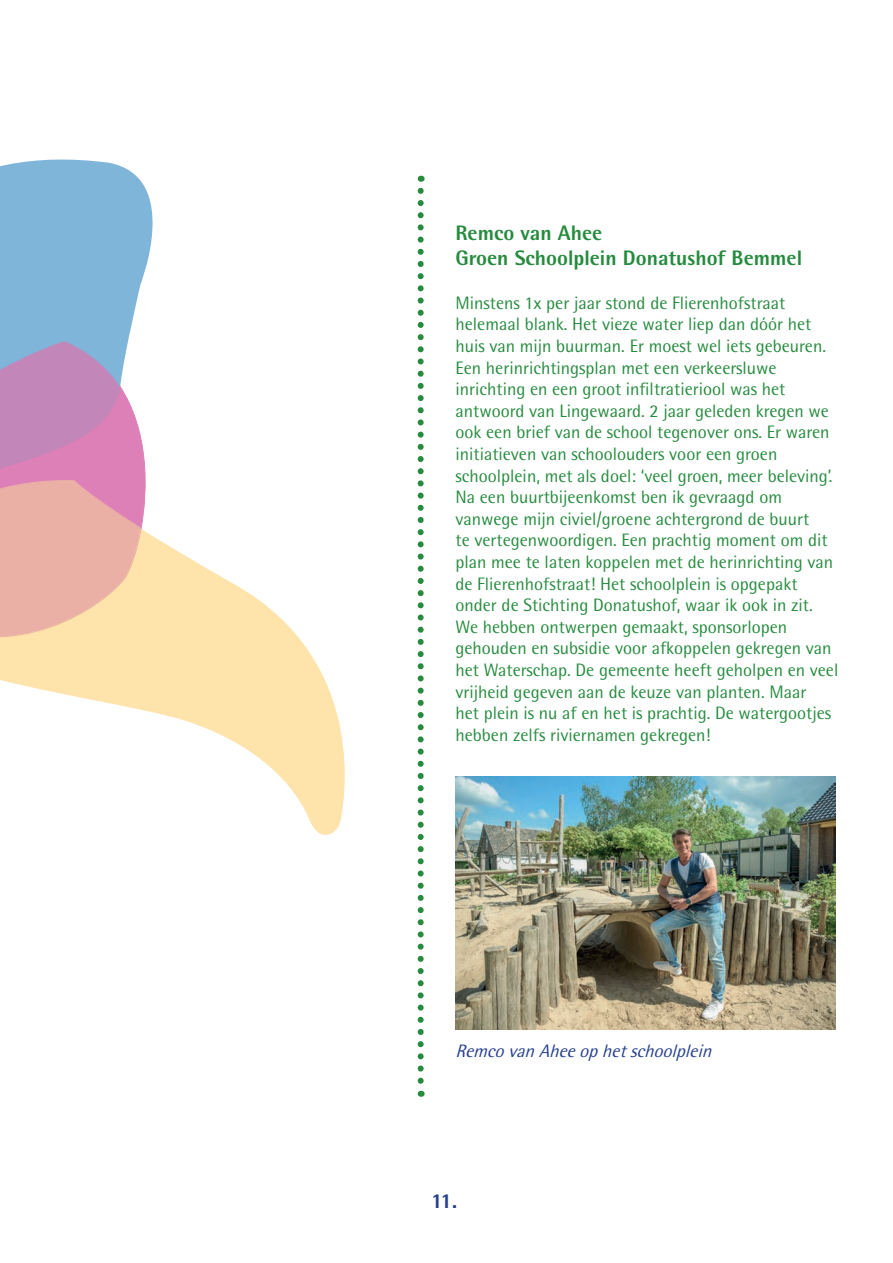
<style>
.page{position:relative;width:893px;height:1263px;background:#fff}
.page>*{position:absolute;margin:0;border:0;box-sizing:border-box;transform-origin:0 0}
.t1{font:800 21px/25.2px "Rotis Semi Sans Std";color:#268b3e}
.t2{font:800 21px "Rotis Semi Sans Std";color:#253f8e}
.t3{font:18px/21.6px "Rotis Semi Sans Std";color:#268b3e}
.t4{font:italic 18px "Rotis Semi Sans Std";color:#253f8e}
</style>
<div class="page">
<svg style="left:418px;top:191px;width:6px;height:906px"></svg>
<img style="left:455px;top:776px;width:381px;height:253px">
<svg style="left:0;top:159px;width:153px;height:182px;background:#89badc"></svg>
<svg style="left:0;top:533px;width:345px;height:302px"></svg>
<svg style="left:0;top:341px;width:148px;height:331px;background:#dfacb3"></svg>
<p class="t1" style="left:455px;top:220px;width:348px">Remco van Ahee<br>Groen Schoolplein Donatushof Bemmel</p>
<p class="t3" style="left:455px;top:292px;width:384px">Minstens 1x per jaar stond de Flierenhofstraat helemaal blank. Het vieze water liep dan dóór het huis van mijn buurman. Er moest wel iets gebeuren.<br>Een herinrichtingsplan met een verkeersluwe inrichting en een groot infiltratieriool was het antwoord van Lingewaard. 2 jaar geleden kregen we ook een brief van de school tegenover ons. Er waren initiatieven van schoolouders voor een groen schoolplein, met als doel: ‘veel groen, meer beleving’.<br>Na een buurtbijeenkomst ben ik gevraagd om vanwege mijn civiel/groene achtergrond de buurt<br>te vertegenwoordigen. Een prachtig moment om dit plan mee te laten koppelen met de herinrichting van de Flierenhofstraat! Het schoolplein is opgepakt onder de Stichting Donatushof, waar ik ook in zit.<br>We hebben ontwerpen gemaakt, sponsorlopen gehouden en subsidie voor afkoppelen gekregen van het Waterschap. De gemeente heeft geholpen en veel vrijheid gegeven aan de keuze van planten. Maar<br>het plein is nu af en het is prachtig. De watergootjes hebben zelfs riviernamen gekregen!</p>
<p class="t4" style="left:455px;top:1040px;width:263px">RemcovanAheeophetschoolplein</p>
<p class="t2" style="left:431px;top:1187px;width:28px">11.</p>
</div>
